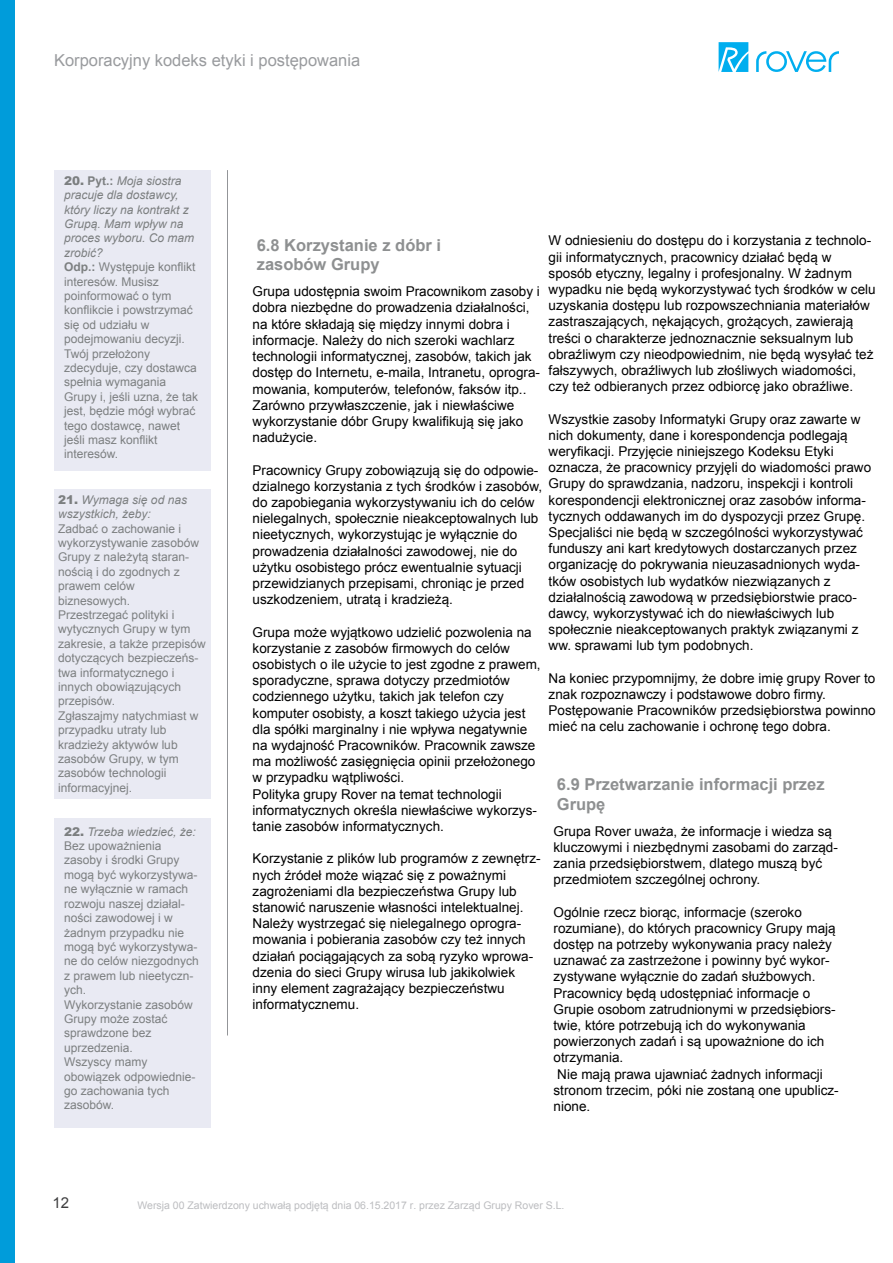
<style>
.page{position:relative;width:893px;height:1263px;background:#fff}
.page>*{position:absolute;margin:0;border:0;box-sizing:border-box;transform-origin:0 0}
.t1{font:700 16.5px/19.8px "Arial";color:#8e9091}
.t2{font:16.5px "Arial";color:#999b9e}
.t3{font:15px "Arial";color:#3e3e3f}
.t4{font:13.5px/16.2px "Arial";color:#000001}
.t5{font:12px/14.4px "Arial";color:#7c7f80}
.t6{font:italic 12px/14.4px "Arial";color:#7c7f80}
.t7{font:10.5px "Arial";color:#bcbdc0}
.s1{font-weight:900}
.s2{font-weight:700}
.s3{font-style:italic}
.s4{font-weight:900;font-style:normal}
</style>
<div class="page">
<div style="left:0;top:0;width:14px;height:1263px;background:#009cda"></div>
<hr style="left:227px;top:170px;width:1px;height:865px;background:#939598">
<svg style="left:719px;top:42px;width:29px;height:30px"></svg>
<svg style="left:756px;top:51px;width:83px;height:21px"></svg>
<div style="left:54px;top:170px;width:156px;height:301px;background:#e9eaf3"></div>
<div style="left:54px;top:490px;width:156px;height:309px;background:#e9eaf3"></div>
<div style="left:54px;top:818px;width:156px;height:310px;background:#e9eaf3"></div>
<p class="t2" style="left:54px;top:49px;width:308px">Korporacyjny kodeks etyki i postępowania</p>
<p class="t5" style="left:64px;top:173px;width:136px"><span class="s1">20.</span> <span class="s2">Pyt.:</span> <span class="s3">Moja siostra pracuje dla dostawcy, który liczy na kontrakt z<br>Grupą. Mam wpływ na proces wyboru. Co mam zrobić?<br></span><span class="s2">Odp.:</span> Występuje konflikt interesów. Musisz poinformować o tym konflikcie i powstrzymać się od udziału w podejmowaniu decyzji.<br>Twój przełożony zdecyduje, czy dostawca spełnia wymagania<br>Grupy i, jeśli uzna, że tak jest, będzie mógł wybrać tego dostawcę, nawet jeśli masz konflikt interesów.</p>
<p class="t6" style="left:58px;top:493px;width:130px"><span class="s4">21.</span> Wymaga się od nas wszystkich, żeby:</p>
<p class="t5" style="left:58px;top:521px;width:149px">Zadbać o zachowanie i wykorzystywanie zasobów<br>Grupy z należytą staran&shy;nością i do zgodnych z prawem celów biznesowych.<br>Przestrzegać polityki i wytycznych Grupy w tym zakresie, a także przepisów dotyczących bezpieczeńs&shy;twa informatycznego i innych obowiązujących przepisów.<br>Zgłaszajmy natychmiast w przypadku utraty lub kradzieży aktywów lub zasobów Grupy, w tym zasobów technologii informacyjnej.</p>
<p class="t5" style="left:64px;top:824px;width:136px"><span class="s1">22.</span> <span class="s3">Trzeba wiedzieć, że:<br></span>Bez upoważnienia zasoby i środki Grupy mogą być wykorzystywa&shy;ne wyłącznie w ramach rozwoju naszej działal&shy;ności zawodowej i w żadnym przypadku nie mogą być wykorzystywa&shy;ne do celów niezgodnych z prawem lub nieetyczn&shy;ych.<br>Wykorzystanie zasobów<br>Grupy może zostać sprawdzone bez uprzedzenia.<br>Wszyscy mamy obowiązek odpowiednie&shy;go zachowania tych zasobów.</p>
<p class="t4" style="left:549px;top:233px;width:329px">W odniesieniu do dostępu do i korzystania z technolo&shy;gii informatycznych, pracownicy działać będą w sposób etyczny, legalny i profesjonalny. W żadnym wypadku nie będą wykorzystywać tych środków w celu uzyskania dostępu lub rozpowszechniania materiałów zastraszających, nękających, grożących, zawierają treści o charakterze jednoznacznie seksualnym lub obraźliwym czy nieodpowiednim, nie będą wysyłać też fałszywych, obraźliwych lub złośliwych wiadomości, czy też odbieranych przez odbiorcę jako obraźliwe.</p>
<p class="t4" style="left:549px;top:411px;width:324px">Wszystkie zasoby Informatyki Grupy oraz zawarte w nich dokumenty, dane i korespondencja podlegają weryfikacji. Przyjęcie niniejszego Kodeksu Etyki oznacza, że pracownicy przyjęli do wiadomości prawo Grupy do sprawdzania, nadzoru, inspekcji i kontroli korespondencji elektronicznej oraz zasobów informa&shy;tycznych oddawanych im do dyspozycji przez Grupę.<br>Specjaliści nie będą w szczególności wykorzystywać funduszy ani kart kredytowych dostarczanych przez organizację do pokrywania nieuzasadnionych wyda&shy;tków osobistych lub wydatków niezwiązanych z działalnością zawodową w przedsiębiorstwie praco&shy;dawcy, wykorzystywać ich do niewłaściwych lub społecznie nieakceptowanych praktyk związanymi z ww. sprawami lub tym podobnych.</p>
<p class="t4" style="left:549px;top:670px;width:329px">Na koniec przypomnijmy, że dobre imię grupy Rover to znak rozpoznawczy i podstawowe dobro firmy.<br>Postępowanie Pracowników przedsiębiorstwa powinno mieć na celu zachowanie i ochronę tego dobra.</p>
<p class="t1" style="left:257px;top:235px;width:186px">6.8 Korzystanie z dóbr i zasobów Grupy</p>
<p class="t4" style="left:253px;top:284px;width:289px">Grupa udostępnia swoim Pracownikom zasoby i dobra niezbędne do prowadzenia działalności, na które składają się między innymi dobra i informacje. Należy do nich szeroki wachlarz technologii informatycznej, zasobów, takich jak dostęp do Internetu, e-maila, Intranetu, oprogra&shy;mowania, komputerów, telefonów, faksów itp..<br>Zarówno przywłaszczenie, jak i niewłaściwe wykorzystanie dóbr Grupy kwalifikują się jako nadużycie.</p>
<p class="t4" style="left:253px;top:462px;width:291px">Pracownicy Grupy zobowiązują się do odpowie&shy;dzialnego korzystania z tych środków i zasobów, do zapobiegania wykorzystywaniu ich do celów nielegalnych, społecznie nieakceptowalnych lub nieetycznych, wykorzystując je wyłącznie do prowadzenia działalności zawodowej, nie do użytku osobistego prócz ewentualnie sytuacji przewidzianych przepisami, chroniąc je przed uszkodzeniem, utratą i kradzieżą.</p>
<p class="t4" style="left:253px;top:624px;width:290px">Grupa może wyjątkowo udzielić pozwolenia na korzystanie z zasobów firmowych do celów osobistych o ile użycie to jest zgodne z prawem, sporadyczne, sprawa dotyczy przedmiotów codziennego użytku, takich jak telefon czy komputer osobisty, a koszt takiego użycia jest dla spółki marginalny i nie wpływa negatywnie na wydajność Pracowników. Pracownik zawsze ma możliwość zasięgnięcia opinii przełożonego w przypadku wątpliwości.<br>Polityka grupy Rover na temat technologii informatycznych określa niewłaściwe wykorzys&shy;tanie zasobów informatycznych.</p>
<p class="t4" style="left:253px;top:851px;width:290px">Korzystanie z plików lub programów z zewnętrz&shy;nych źródeł może wiązać się z poważnymi zagrożeniami dla bezpieczeństwa Grupy lub stanowić naruszenie własności intelektualnej.<br>Należy wystrzegać się nielegalnego oprogra&shy;mowania i pobierania zasobów czy też innych działań pociągających za sobą ryzyko wprowa&shy;dzenia do sieci Grupy wirusa lub jakikolwiek inny element zagrażający bezpieczeństwu informatycznemu.</p>
<p class="t1" style="left:557px;top:775px;width:269px">6.9 Przetwarzanie informacji przez<br>Grupę</p>
<p class="t4" style="left:554px;top:823px;width:286px">Grupa Rover uważa, że informacje i wiedza są kluczowymi i niezbędnymi zasobami do zarząd&shy;zania przedsiębiorstwem, dlatego muszą być przedmiotem szczególnej ochrony.</p>
<p class="t4" style="left:554px;top:904px;width:287px">Ogólnie rzecz biorąc, informacje (szeroko rozumiane), do których pracownicy Grupy mają dostęp na potrzeby wykonywania pracy należy uznawać za zastrzeżone i powinny być wykor&shy;zystywane wyłącznie do zadań służbowych.<br>Pracownicy będą udostępniać informacje o Grupie osobom zatrudnionymi w przedsiębiors&shy;twie, które potrzebują ich do wykonywania powierzonych zadań i są upoważnione do ich otrzymania.<br>Nie mają prawa ujawniać żadnych informacji stronom trzecim, póki nie zostaną one upublicz&shy;nione.</p>
<p class="t3" style="left:52px;top:1193px;width:18px">12</p>
<p class="t7" style="left:137px;top:1198px;width:429px">Wersja 00 Zatwierdzony uchwałą podjętą dnia 06.15.2017 r. przez Zarząd Grupy Rover S.L.</p>
</div>
